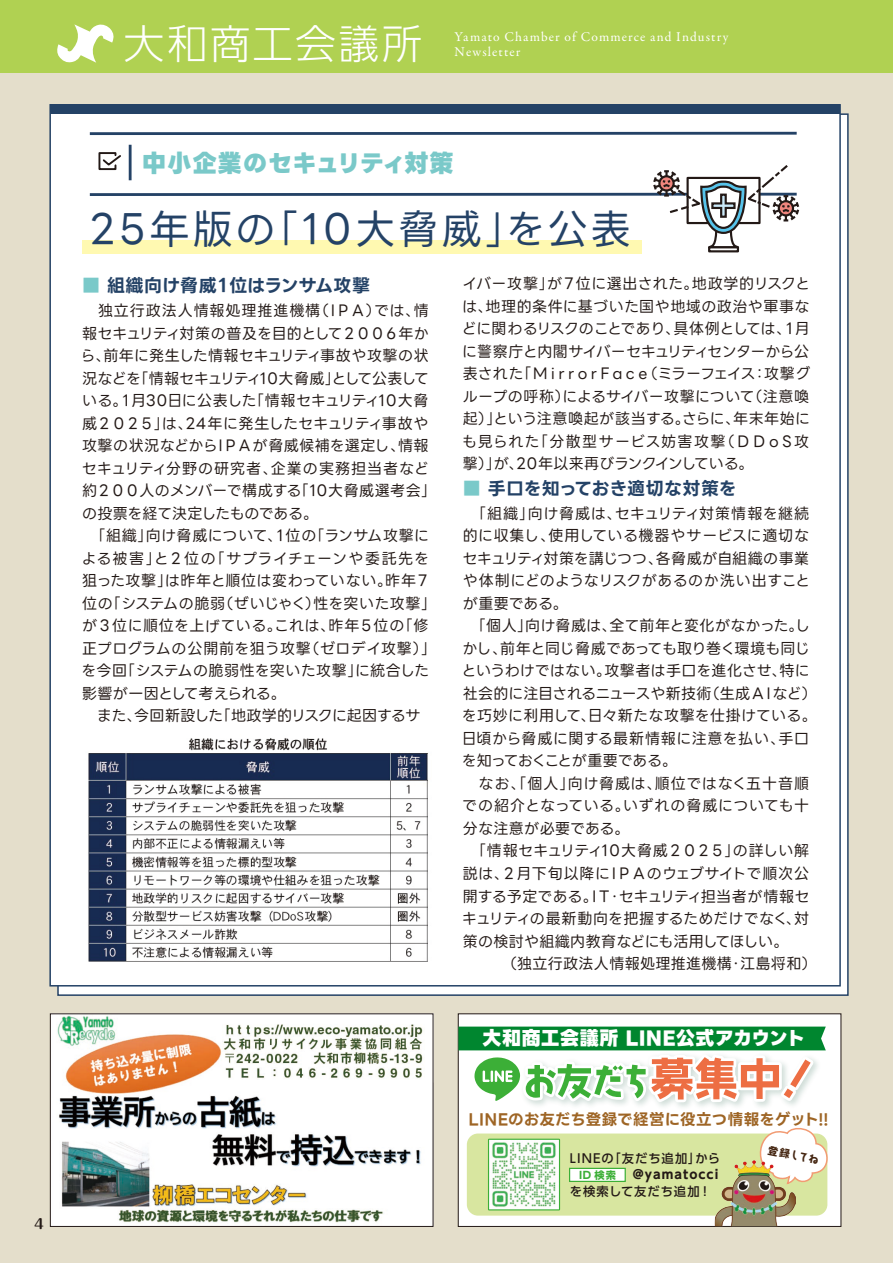
<style>
.page{position:relative;width:893px;height:1263px;background:#e4decb}
.page>*{position:absolute;margin:0;border:0;box-sizing:border-box;transform-origin:0 0}
.t1{font:300 40.35px "UD Shin Go Pr 6";letter-spacing:.065em;color:#fff}
.t2{font:40.05px "LINE Seed JP App TTF";letter-spacing:.075em;color:#244266}
.t3{font:800 24px "LINE Seed JP App TTF";letter-spacing:.035em;color:#7ac9c9}
.t4{font:800 18.9px "LINE Seed JP App TTF";letter-spacing:.015em;color:#fff}
.t5{font:700 18px "LINE Seed JP App TTF";letter-spacing:-.005em;color:#244266}
.t6{font:700 15.6px "LINE Seed JP App TTF";letter-spacing:.005em;color:#9e6525}
.t7{font:15px/22.5px "LINE Seed JP App TTF";letter-spacing:.02em;color:#231916}
.t8{font:13.5px/15.6px "Garamond Premr Pro";letter-spacing:.08em;color:#fff}
.t9{font:700 13.5px "Maru Fo Pro";color:#231916}
.t10{font:500 12.3px/16.5px "UD Shin Go Pr 6";letter-spacing:.08em;color:#231916}
.t11{font:10.5px "AB tombo bold";color:#43240f}
.t12{font:700 10.2px "UD Shin Go Pr 6";color:#3caf37}
.s1{color:#7ac9c9}
.s2{font-weight:700}
</style>
<div class="page">
<div style="left:57px;top:113px;width:792px;height:883px;background:#fff;border:2px solid #244266"></div>
<div style="left:49px;top:104px;width:792px;height:882px;background:#fff;border:2px solid #244266"></div>
<img style="left:88px;top:738px;width:340px;height:224px">
<hr style="left:90px;top:193px;width:707px;height:3px;background:#244266">
<hr style="left:90px;top:132px;width:707px;height:3px;background:#244266">
<hr style="left:129px;top:145px;width:3px;height:35px;background:#244266">
<svg style="left:98px;top:152px;width:23px;height:19px"></svg>
<svg style="left:708px;top:249px;width:31px;height:3px"></svg>
<svg style="left:651px;top:165px;width:149px;height:84px"></svg>
<div style="left:50px;top:105px;width:790px;height:9px;background:#244266"></div>
<div style="left:82px;top:240px;width:559px;height:14px;background:#fff9b1"></div>
<div style="left:458px;top:1013px;width:383px;height:214px;background:#fff;border:1px solid #231916"></div>
<img style="left:52px;top:1015px;width:379px;height:210px">
<div style="left:50px;top:1013px;width:383px;height:214px;border:1px solid #231916"></div>
<div style="left:467px;top:1133px;width:360px;height:82px;background:#d8e6a0;border-radius:11px"></div>
<svg style="left:458px;top:1026px;width:368px;height:80px"></svg>
<div style="left:569px;top:1168px;width:57px;height:14px;background:#fff;border:1px solid #3caf37"></div>
<svg style="left:488px;top:1139px;width:72px;height:71px;background:#c5e2c6"></svg>
<svg style="left:751px;top:1128px;width:77px;height:57px"></svg>
<img style="left:715px;top:1160px;width:81px;height:66px">
<div style="left:0;top:0;width:893px;height:72px;background:#b0d152"></div>
<svg style="left:57px;top:24px;width:57px;height:39px"></svg>
<p class="t9" style="left:34px;top:1213px;width:12px">4</p>
<h1 class="t1" style="left:124px;top:11px;width:300px">大和商工会議所</h1>
<p class="t8" style="left:455px;top:29px;width:275px">Yamato Chamber of Commerce and Industry<br>Newsletter</p>
<h3 class="t3" style="left:142px;top:149px;width:313px">中小企業のセキュリティ対策</h3>
<h2 class="t2" style="left:90px;top:200px;width:542px">25年版の「10大脅威」を公表</h2>
<p class="t5" style="left:82px;top:275px;width:289px"><span class="s1">■</span> 組織向け脅威１位はランサム攻撃</p>
<p class="t7" style="left:81px;top:300px;width:357px">　独立行政法人情報処理推進機構（ＩＰＡ）では、情報セキュリティ対策の普及を目的として２００６年から、前年に発生した情報セキュリティ事故や攻撃の状況などを「情報セキュリティ10大脅威」として公表している。１月30日に公表した「情報セキュリティ10大脅威２０２５」は、24年に発生したセキュリティ事故や攻撃の状況などからＩＰＡが脅威候補を選定し、情報セキュリティ分野の研究者、企業の実務担当者など約２００人のメンバーで構成する「10大脅威選考会」の投票を経て決定したものである。<br>　「組織」向け脅威について、１位の「ランサム攻撃による被害」と２位の「サプライチェーンや委託先を狙った攻撃」は昨年と順位は変わっていない。昨年７位の「システムの脆弱（ぜいじゃく）性を突いた攻撃」が３位に順位を上げている。これは、昨年５位の「修正プログラムの公開前を狙う攻撃（ゼロデイ攻撃）」を今回「システムの脆弱性を突いた攻撃」に統合した影響が一因として考えられる。<br>　また、今回新設した「地政学的リスクに起因するサ</p>
<p class="t7" style="left:461px;top:273px;width:350px;text-align:justify">イバー攻撃」が７位に選出された。地政学的リスクとは、地理的条件に基づいた国や地域の政治や軍事などに関わるリスクのことであり、具体例としては、１月に警察庁と内閣サイバーセキュリティセンターから公表された「ＭｉｒｒｏｒＦａｃｅ（ミラーフェイス：攻撃グループの呼称）によるサイバー攻撃について（注意喚起）」という注意喚起が該当する。さらに、年末年始にも見られた「分散型サービス妨害攻撃（ＤＤｏＳ攻撃）」が、20年以来再びランクインしている。</p>
<p class="t5" style="left:463px;top:478px;width:276px"><span class="s1">■</span> 手口を知っておき適切な対策を</p>
<p class="t7" style="left:461px;top:503px;width:357px">　「組織」向け脅威は、セキュリティ対策情報を継続的に収集し、使用している機器やサービスに適切なセキュリティ対策を講じつつ、各脅威が自組織の事業や体制にどのようなリスクがあるのか洗い出すことが重要である。<br>　「個人」向け脅威は、全て前年と変化がなかった。しかし、前年と同じ脅威であっても取り巻く環境も同じというわけではない。攻撃者は手口を進化させ、特に社会的に注目されるニュースや新技術（生成ＡＩなど）を巧妙に利用して、日々新たな攻撃を仕掛けている。日頃から脅威に関する最新情報に注意を払い、手口を知っておくことが重要である。<br>　なお、「個人」向け脅威は、順位ではなく五十音順での紹介となっている。いずれの脅威についても十分な注意が必要である。<br>　「情報セキュリティ10大脅威２０２５」の詳しい解説は、２月下旬以降にＩＰＡのウェブサイトで順次公開する予定である。ＩＴ・セキュリティ担当者が情報セキュリティの最新動向を把握するためだけでなく、対策の検討や組織内教育などにも活用してほしい。</p>
<p class="t7" style="left:502px;top:953px;width:316px">（独立行政法人情報処理推進機構・江島将和）</p>
<p class="t4" style="left:483px;top:1027px;width:324px">大和商工会議所 LINE公式アカウント</p>
<p class="t6" style="left:469px;top:1110px;width:361px">LINEのお友だち登録で経営に役立つ情報をゲット!!</p>
<p class="t10" style="left:570px;top:1150px;width:152px">LINEの「友だち追加」から　　　　 <span class="s2">@yamatocci</span>を検索して友だち追加！</p>
<p class="t12" style="left:579px;top:1166px;width:38px">ID 検索</p>
<p class="t11" style="left:769px;top:1144px;width:53px;rotate:11deg">登録してね</p>
</div>
